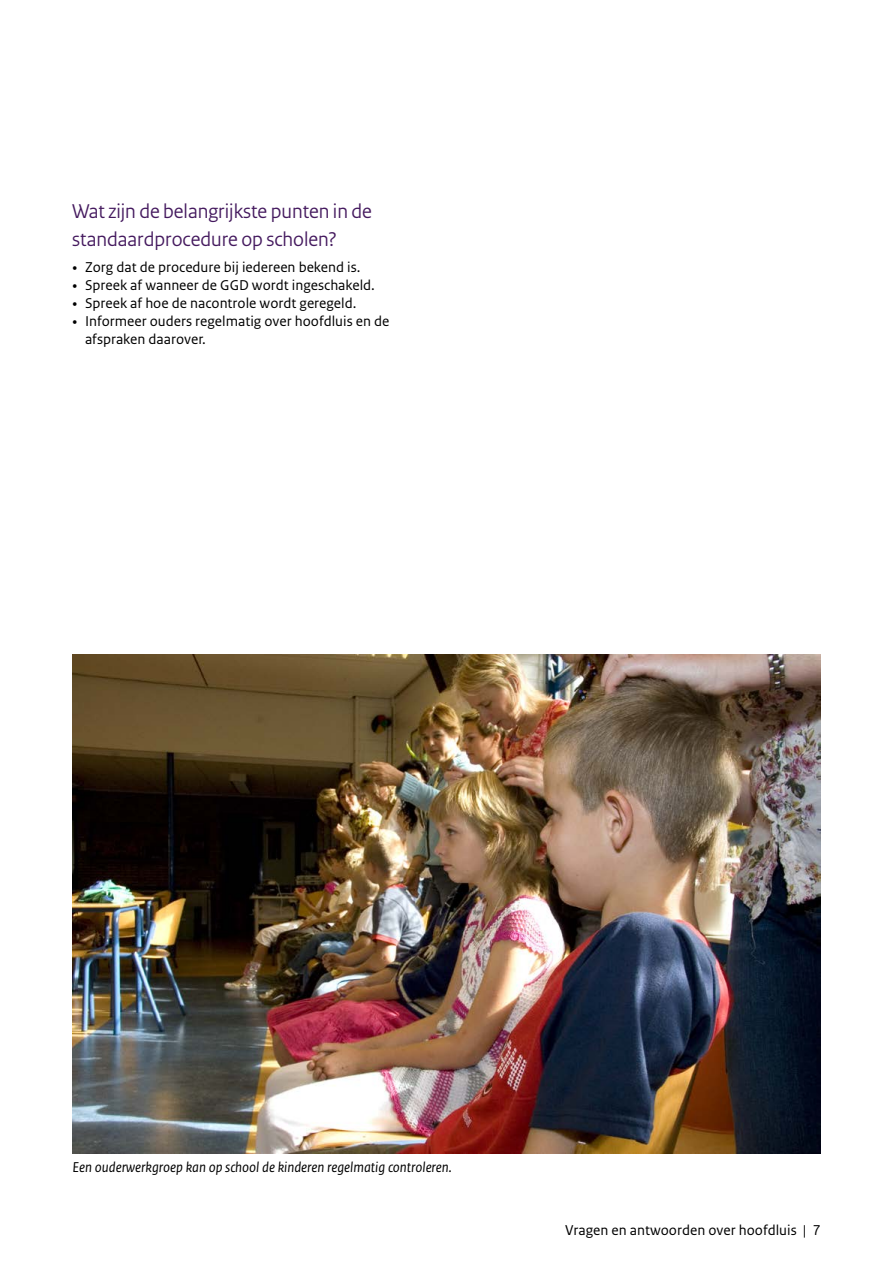
<style>
.page{position:relative;width:893px;height:1263px;background:#fff}
.page>*{position:absolute;margin:0;border:0;box-sizing:border-box;transform-origin:0 0}
._04_RIVM_Paragraafko{font:21px/28.5px "Rijksoverheid Sans Heading";color:#44195e}
.t1{font:15px/18px "Rijksoverheid Sans Text";color:#000}
._13_RIVM_Fotobijschr{font:italic 15px "Rijksoverheid Sans Text";color:#000}
.s1{font-family:"Rijksoverheid Serif"}
</style>
<div class="page">
<img style="left:72px;top:655px;width:749px;height:499px">
<p class="_04_RIVM_Paragraafko" style="left:72px;top:197px;width:301px">Wat zijn de belangrijkste punten in de standaardprocedure op scholen?</p>
<p class="t1" style="left:72px;top:258px;width:290px"><span class="s1">•</span> Zorg dat de procedure bij iedereen bekend is.</p>
<p class="t1" style="left:72px;top:276px;width:304px"><span class="s1">•</span> Spreek af wanneer de GGD wordt ingeschakeld.</p>
<p class="t1" style="left:72px;top:294px;width:286px"><span class="s1">•</span> Spreek af hoe de nacontrole wordt geregeld.</p>
<p class="t1" style="left:85px;top:312px;width:306px;text-indent:-13px"><span class="s1">•</span> Informeer ouders regelmatig over hoofdluis en de afspraken daarover.</p>
<p class="_13_RIVM_Fotobijschr" style="left:72px;top:1159px;width:381px">Een ouderwerkgroep kan op school de kinderen regelmatig controleren.</p>
<p class="t1" style="left:565px;top:1221px;width:257px">Vragen en antwoorden over hoofdluis | 7</p>
</div>
